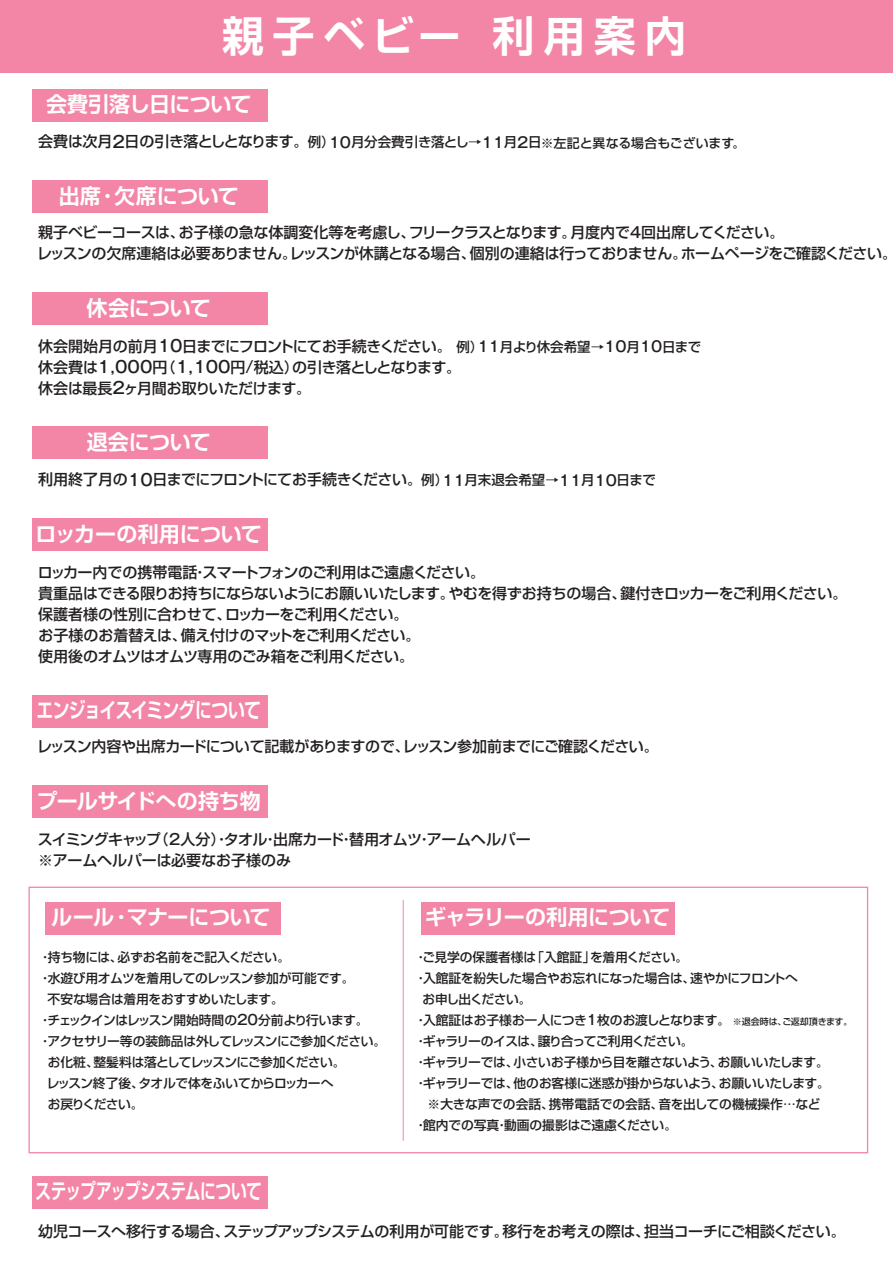
<style>
.page{position:relative;width:893px;height:1263px;background:#fff}
.page>*{position:absolute;margin:0;border:0;box-sizing:border-box;transform-origin:0 0}
.t1{font:700 42px "Shin Go Pro De";letter-spacing:.2em;color:#fff}
.t2{font:700 21px "Shin Go Pro De";letter-spacing:-.03em;color:#fff}
.t3{font:700 21px "Shin Go Pro De";letter-spacing:-.01em;color:#fff}
.t4{font:700 21px "Shin Go Pro De";letter-spacing:-.03em;color:#fff;scale:.75 1}
.t5{font:700 21px "Shin Go Pro De";letter-spacing:-.03em;color:#fff;scale:.8 1}
.t6{font:500 15px/21px "Shin Go Pro";letter-spacing:-.03em;color:#231f20}
.t7{font:500 12.75px "Shin Go Pro";letter-spacing:-.03em;color:#231f20}
.t8{font:500 12.75px "Shin Go Pro";letter-spacing:-.055em;color:#231f20}
.t9{font:500 12.75px "Shin Go Pro";letter-spacing:-.01em;color:#231f20}
.t10{font:500 12.75px "Shin Go Pro";letter-spacing:-.085em;color:#231f20}
.t11{font:500 12.75px "Shin Go Pro";color:#231f20}
.t12{font:500 12.75px "Shin Go Pro";letter-spacing:-.06em;color:#231f20}
.t13{font:500 12.75px "Shin Go Pro";letter-spacing:-.075em;color:#231f20}
.s1{font-family:"Gothic MB101 Pro";font-size:16.35px}
.s2{font-family:"Gothic MB101 Pro"}
.s3{font-size:13.5px}
.s4{font-family:"Gothic MB101 Pro";font-size:13.5px}
.s5{font-family:"Gothic MB101 Pro";font-size:14.7px}
.s6{font-family:"Gothic MB101 Pro";font-size:12.9px}
.s7{font-size:12.9px}
.s8{font-family:"Gothic MB101 Pro De"}
.s9{font-family:"Gothic MB101 Pro";font-size:13.95px}
.s10{font-family:"Gothic MB101 Pro";font-size:9px}
.s11{font-size:9px}
</style>
<div class="page">
<div style="left:1px;top:0;width:892px;height:72px;background:#f386a7"></div>
<hr style="left:403px;top:900px;width:1px;height:241px;background:#f386a7">
<div style="left:45px;top:902px;width:235px;height:33px;background:#f386a7"></div>
<div style="left:33px;top:89px;width:235px;height:33px;background:#f386a7"></div>
<div style="left:33px;top:180px;width:235px;height:33px;background:#f386a7"></div>
<div style="left:33px;top:292px;width:235px;height:33px;background:#f386a7"></div>
<div style="left:33px;top:426px;width:235px;height:33px;background:#f386a7"></div>
<div style="left:33px;top:518px;width:235px;height:33px;background:#f386a7"></div>
<div style="left:33px;top:785px;width:235px;height:33px;background:#f386a7"></div>
<div style="left:33px;top:1176px;width:235px;height:32px;background:#f386a7"></div>
<div style="left:421px;top:902px;width:254px;height:33px;background:#f386a7"></div>
<div style="left:33px;top:695px;width:235px;height:33px;background:#f386a7"></div>
<h1 class="t1" style="left:222px;top:2px;width:466px">親子ベビー 利用案内</h1>
<h2 class="t2" style="left:46px;top:87px;width:207px">会費引落し日について</h2>
<p class="t6" style="left:38px;top:129px;width:709px">会費は次月<span class="s1">2</span>日の引き落としとなります<span class="s2">。</span><span class="s3">例</span><span class="s4">）</span><span class="s5">10</span><span class="s3">月分会費引き落とし</span><span class="s4">→</span><span class="s5">11</span><span class="s3">月</span><span class="s5">2</span><span class="s3">日</span><span class="s6">※</span><span class="s7">左記と異なる場合もございます</span><span class="s6">。</span></p>
<h2 class="t3" style="left:59px;top:179px;width:182px">出席<span class="s8">・</span>欠席について</h2>
<p class="t6" style="left:37px;top:220px;width:861px">親子ベビーコースは<span class="s2">、</span>お子様の急な体調変化等を考慮し<span class="s2">、</span>フリークラスとなります<span class="s2">。</span>月度内で<span class="s2">４</span>回出席してください<span class="s2">。<br></span>レッスンの欠席連絡は必要ありません<span class="s2">。</span>レッスンが休講となる場合<span class="s2">、</span>個別の連絡は行っておりません<span class="s2">。</span>ホームページをご確認ください<span class="s2">。</span></p>
<h2 class="t2" style="left:87px;top:290px;width:126px">休会について</h2>
<p class="t6" style="left:38px;top:333px;width:664px">休会開始月の前月<span class="s1">10</span>日までにフロントにてお手続きください<span class="s2">。</span> <span class="s3">例</span><span class="s4">）</span><span class="s5">11</span><span class="s3">月より休会希望</span><span class="s4">→</span><span class="s5">10</span><span class="s3">月</span><span class="s5">10</span><span class="s3">日まで</span>休会費は<span class="s1">1,000</span>円<span class="s2">（</span><span class="s1">1,100</span>円<span class="s1">/</span>税込<span class="s2">）</span>の引き落としとなります<span class="s2">。<br></span>休会は最長<span class="s1">2</span>ヶ月間お取りいただけます<span class="s2">。</span></p>
<h2 class="t2" style="left:87px;top:425px;width:126px">退会について</h2>
<p class="t6" style="left:38px;top:467px;width:619px">利用終了月の<span class="s1">10</span>日までにフロントにてお手続きください<span class="s2">。</span><span class="s3">例</span><span class="s4">）</span><span class="s5">11</span><span class="s3">月末退会希望</span><span class="s4">→</span><span class="s5">11</span><span class="s3">月</span><span class="s5">10</span><span class="s3">日まで</span></p>
<h2 class="t3" style="left:36px;top:516px;width:228px">ロッカーの利用について</h2>
<p class="t6" style="left:38px;top:560px;width:811px">ロッカー内での携帯電話<span class="s2">・</span>スマートフォンのご利用はご遠慮ください<span class="s2">。<br></span>貴重品はできる限りお持ちにならないようにお願いいたします<span class="s2">。</span>やむを得ずお持ちの場合<span class="s2">、</span>鍵付きロッカーをご利用ください<span class="s2">。</span>保護者様の性別に合わせて<span class="s2">、</span>ロッカーをご利用ください<span class="s2">。<br></span>お子様のお着替えは<span class="s2">、</span>備え付けのマットをご利用ください<span class="s2">。<br></span>使用後のオムツはオムツ専用のごみ箱をご利用ください<span class="s2">。</span></p>
<h2 class="t5" style="left:36px;top:693px;width:282px">エンジョイスイミングについて</h2>
<p class="t6" style="left:37px;top:734px;width:623px">レッスン内容や出席カードについて記載がありますので<span class="s2">、</span>レッスン参加前までにご確認ください<span class="s2">。</span></p>
<h2 class="t2" style="left:37px;top:783px;width:226px">プールサイドへの持ち物</h2>
<p class="t6" style="left:38px;top:827px;width:494px">スイミングキャップ<span class="s2">（２</span>人分<span class="s2">）・</span>タオル<span class="s2">・</span>出席カード<span class="s2">・</span>替用オムツ<span class="s2">・</span>アームヘルパー<span class="s2">※</span>アームヘルパーは必要なお子様のみ</p>
<h2 class="t2" style="left:51px;top:900px;width:221px">ルール<span class="s8">・</span>マナーについて</h2>
<p class="t7" style="left:39px;top:946px;width:253px"><span class="s2">・</span>持ち物には<span class="s2">、</span>必ずお名前をご記入ください<span class="s2">。</span></p>
<p class="t7" style="left:39px;top:967px;width:317px"><span class="s2">・</span>水遊び用オムツを着用してのレッスン参加が可能です<span class="s2">。</span></p>
<p class="t7" style="left:48px;top:988px;width:238px">不安な場合は着用をおすすめいたします<span class="s2">。</span></p>
<p class="t8" style="left:39px;top:1009px;width:331px"><span class="s2">・</span>チェックインはレッスン開始時間の<span class="s9">20</span>分前より行います<span class="s2">。</span></p>
<p class="t8" style="left:39px;top:1030px;width:349px"><span class="s2">・</span>アクセサリー等の装飾品は外してレッスンにご参加ください<span class="s2">。</span></p>
<p class="t8" style="left:48px;top:1051px;width:299px">お化粧<span class="s2">、</span>整髪料は落としてレッスンにご参加ください<span class="s2">。</span></p>
<p class="t7" style="left:47px;top:1072px;width:288px">レッスン終了後<span class="s2">、</span>タオルで体をふいてからロッカーへ</p>
<p class="t13" style="left:48px;top:1093px;width:97px">お戻りください<span class="s2">。</span></p>
<h2 class="t4" style="left:35px;top:1174px;width:303px">ステップアップシステムについて</h2>
<h2 class="t2" style="left:425px;top:900px;width:247px">ギャラリーの利用について</h2>
<p class="t11" style="left:414px;top:946px;width:275px"><span class="s2">・</span>ご見学の保護者様は<span class="s2">「</span>入館証<span class="s2">」</span>を着用ください<span class="s2">。</span></p>
<p class="t7" style="left:414px;top:967px;width:385px"><span class="s2">・</span>入館証を紛失した場合やお忘れになった場合は<span class="s2">、</span>速やかにフロントへ</p>
<p class="t12" style="left:422px;top:988px;width:111px">お申し出ください<span class="s2">。</span></p>
<p class="t7" style="left:414px;top:1009px;width:440px"><span class="s2">・</span>入館証はお子様お一人につき<span class="s9">1</span>枚のお渡しとなります<span class="s2">。</span> <span class="s10">※</span><span class="s11">退会時は</span><span class="s10">、</span><span class="s11">ご返却頂きます</span><span class="s10">。</span></p>
<p class="t10" style="left:414px;top:1030px;width:281px"><span class="s2">・</span>ギャラリーのイスは<span class="s2">、</span>譲り合ってご利用ください<span class="s2">。</span></p>
<p class="t7" style="left:414px;top:1051px;width:416px"><span class="s2">・</span>ギャラリーでは<span class="s2">、</span>小さいお子様から目を離さないよう<span class="s2">、</span>お願いいたします<span class="s2">。</span></p>
<p class="t7" style="left:414px;top:1072px;width:417px"><span class="s2">・</span>ギャラリーでは<span class="s2">、</span>他のお客様に迷惑が掛からないよう<span class="s2">、</span>お願いいたします<span class="s2">。</span></p>
<p class="t9" style="left:428px;top:1093px;width:394px"><span class="s2">※</span>大きな声での会話<span class="s2">、</span>携帯電話での会話<span class="s2">、</span>音を出しての機械操作<span class="s2">…</span>など</p>
<p class="t9" style="left:414px;top:1114px;width:264px"><span class="s2">・</span>館内での写真<span class="s2">・</span>動画の撮影はご遠慮ください<span class="s2">。</span></p>
<p class="t6" style="left:38px;top:1219px;width:809px">幼児コースへ移行する場合<span class="s2">、</span>ステップアップシステムの利用が可能です<span class="s2">。</span>移行をお考えの際は<span class="s2">、</span>担当コーチにご相談ください<span class="s2">。</span></p>
</div>
